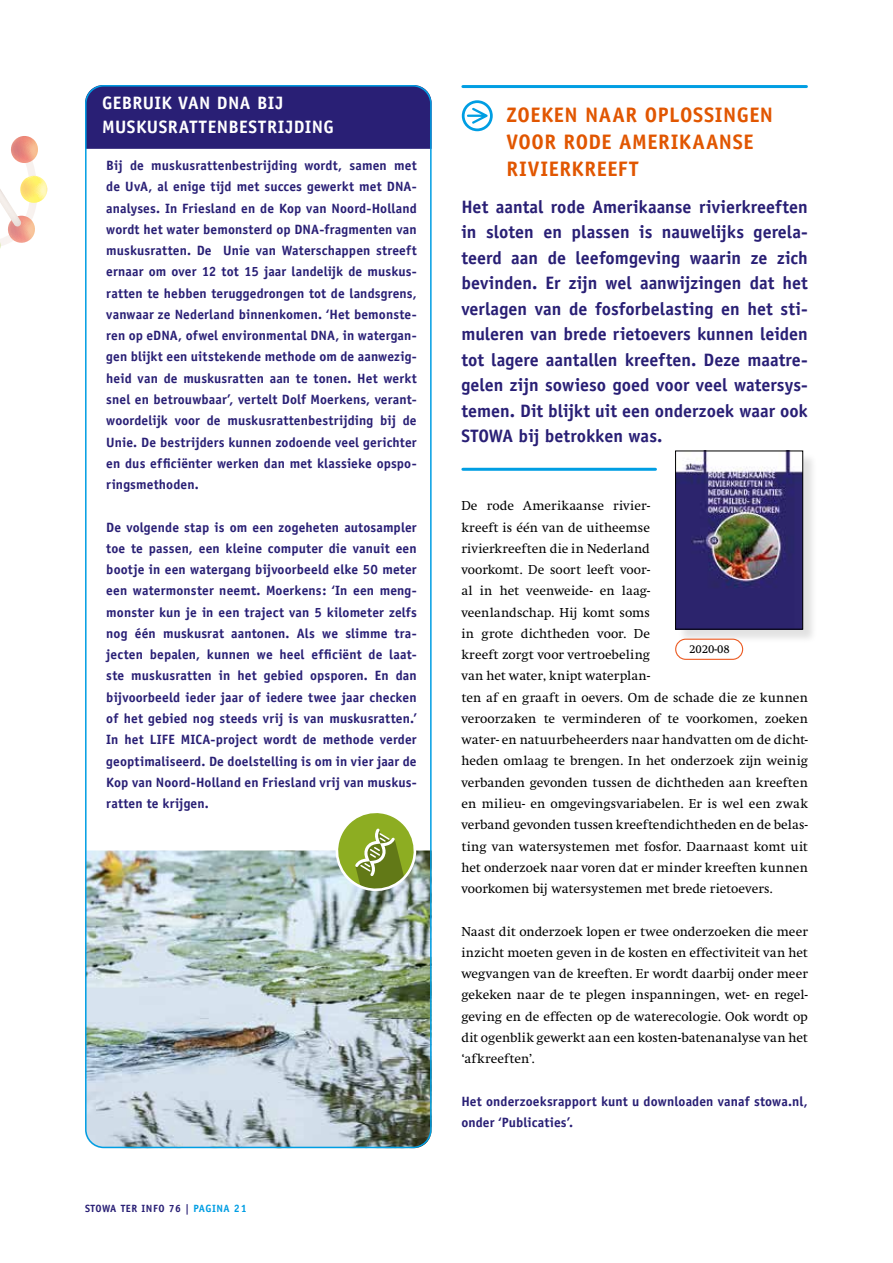
<style>
.page{position:relative;width:893px;height:1263px;background:#fff}
.page>*{position:absolute;margin:0;border:0;box-sizing:border-box;transform-origin:0 0}
.t1{font:700 21px/27px "Officina Sans";letter-spacing:.025em;color:#e15601}
.t2{font:700 18px/25.5px "Officina Sans";color:#291f75;text-align:justify}
.t3{font:700 18px/24px "Officina Sans";letter-spacing:.025em;color:#fff}
.t4{font:700 13.5px/21.3px "Officina Sans";letter-spacing:.01em;color:#291f75;text-align:justify}
.t5{font:13.5px/21.3px "Swift";letter-spacing:.01em;color:#000}
.t6{font:12px "Swift";color:#000}
.t7{font:700 10.5px "Officina Sans";letter-spacing:.05em;color:#291f75}
.s1{color:#009ee3}
.s2{font-size:10.8px;color:#009ee3}
</style>
<div class="page">
<svg style="left:0;top:136px;width:48px;height:113px"></svg>
<img style="left:85px;top:850px;width:345px;height:298px">
<div style="left:85px;top:85px;width:344px;height:64px;background:#291f75"></div>
<div style="left:85px;top:85px;width:347px;height:1063px;border:2px solid #009ee3;border-radius:18px"></div>
<svg style="left:328px;top:813px;width:96px;height:82px"></svg>
<hr style="left:463px;top:85px;width:343px;height:3px;background:#009ee3">
<hr style="left:463px;top:468px;width:192px;height:3px;background:#009ee3">
<div style="left:677px;top:452px;width:141px;height:192px;background:#000;opacity:.12"></div>
<img style="left:677px;top:453px;width:124px;height:174px">
<div style="left:675px;top:451px;width:128px;height:178px;border:1px solid #000"></div>
<div style="left:676px;top:639px;width:67px;height:20px;background:#fff;border-radius:10px"></div>
<div style="left:675px;top:639px;width:68px;height:21px;border:1px solid #eb5a22;border-radius:10px"></div>
<svg style="left:462px;top:100px;width:31px;height:31px"></svg>
<h2 class="t3" style="left:102px;top:91px;width:233px">GEBRUIK VAN DNA BIJ<br>MUSKUSRATTENBESTRIJDING</h2>
<p class="t4" style="left:106px;top:155px;width:312px">Bij de muskusrattenbestrijding wordt, samen met de UvA, al enige tijd met succes gewerkt met DNA&shy;analyses. In Friesland en de Kop van Noord-Holland wordt het water bemonsterd op DNA-fragmenten van muskusratten. De Unie van Waterschappen streeft ernaar om over 12 tot 15 jaar landelijk de muskus&shy;ratten te hebben teruggedrongen tot de landsgrens, vanwaar ze Nederland binnenkomen. ‘Het bemonste&shy;ren op eDNA, ofwel environmental DNA, in watergan&shy;gen blijkt een uitstekende methode om de aanwezig&shy;heid van de muskusratten aan te tonen. Het werkt snel en betrouwbaar’, vertelt Dolf Moerkens, verant&shy;woordelijk voor de muskusrattenbestrijding bij de Unie. De bestrijders kunnen zodoende veel gerichter en dus efficiënter werken dan met klassieke opspo&shy;ringsmethoden.</p>
<p class="t4" style="left:106px;top:516px;width:312px">De volgende stap is om een zogeheten autosampler toe te passen, een kleine computer die vanuit een bootje in een watergang bijvoorbeeld elke 50 meter een watermonster neemt. Moerkens: ‘In een meng&shy;monster kun je in een traject van 5 kilometer zelfs nog één muskusrat aantonen. Als we slimme tra&shy;jecten bepalen, kunnen we heel efficiënt de laat&shy;ste muskusratten in het gebied opsporen. En dan bijvoorbeeld ieder jaar of iedere twee jaar checken of het gebied nog steeds vrij is van muskusratten.’ In het LIFE MICA-project wordt de methode verder geoptimaliseerd. De doelstelling is om in vier jaar de Kop van Noord-Holland en Friesland vrij van muskus&shy;ratten te krijgen.</p>
<p class="t7" style="left:85px;top:1202px;width:163px">STOWA TER INFO 76 | <span class="s1">PAGINA</span> <span class="s2">21</span></p>
<h1 class="t1" style="left:506px;top:101px;width:268px">ZOEKEN NAAR OPLOSSINGEN<br>VOOR RODE AMERIKAANSE<br>RIVIERKREEFT</h1>
<p class="t2" style="left:461px;top:194px;width:348px">Het aantal rode Amerikaanse rivierkreeften in sloten en plassen is nauwelijks gerela&shy;teerd aan de leefomgeving waarin ze zich bevinden. Er zijn wel aanwijzingen dat het verlagen van de fosforbelasting en het sti&shy;muleren van brede rietoevers kunnen leiden tot lagere aantallen kreeften. Deze maatre&shy;gelen zijn sowieso goed voor veel watersys&shy;temen. Dit blijkt uit een onderzoek waar ook STOWA bij betrokken was.</p>
<p class="t5" style="left:461px;top:495px;width:348px">De rode Amerikaanse rivier-<br>kreeft is één van de uitheemse<br>rivierkreeften die in Nederland<br>voorkomt. De soort leeft voor-<br>al in het veenweide- en laag-<br>veenlandschap. Hij komt soms<br>in grote dichtheden voor. De<br>kreeft zorgt voor vertroebeling<br>van het water, knipt waterplan-<br>ten af en graaft in oevers. Om de schade die ze kunnen veroorzaken te verminderen of te voorkomen, zoeken water- en natuurbeheerders naar handvatten om de dicht&shy;heden omlaag te brengen. In het onderzoek zijn weinig verbanden gevonden tussen de dichtheden aan kreeften en milieu- en omgevingsvariabelen. Er is wel een zwak verband gevonden tussen kreeftendichtheden en de belas&shy;ting van watersystemen met fosfor. Daarnaast komt uit het onderzoek naar voren dat er minder kreeften kunnen voorkomen bij watersystemen met brede rietoevers.</p>
<p class="t5" style="left:461px;top:921px;width:348px;text-align:justify">Naast dit onderzoek lopen er twee onderzoeken die meer inzicht moeten geven in de kosten en effectiviteit van het wegvangen van de kreeften. Er wordt daarbij onder meer gekeken naar de te plegen inspanningen, wet- en regel&shy;geving en de effecten op de waterecologie. Ook wordt op dit ogenblik gewerkt aan een kosten-batenanalyse van het ‘afkreeften’.</p>
<p class="t4" style="left:461px;top:1090px;width:348px">Het onderzoeksrapport kunt u downloaden vanaf stowa.nl, onder ‘Publicaties’.</p>
<p class="t6" style="left:689px;top:643px;width:42px">2020-08</p>
</div>
